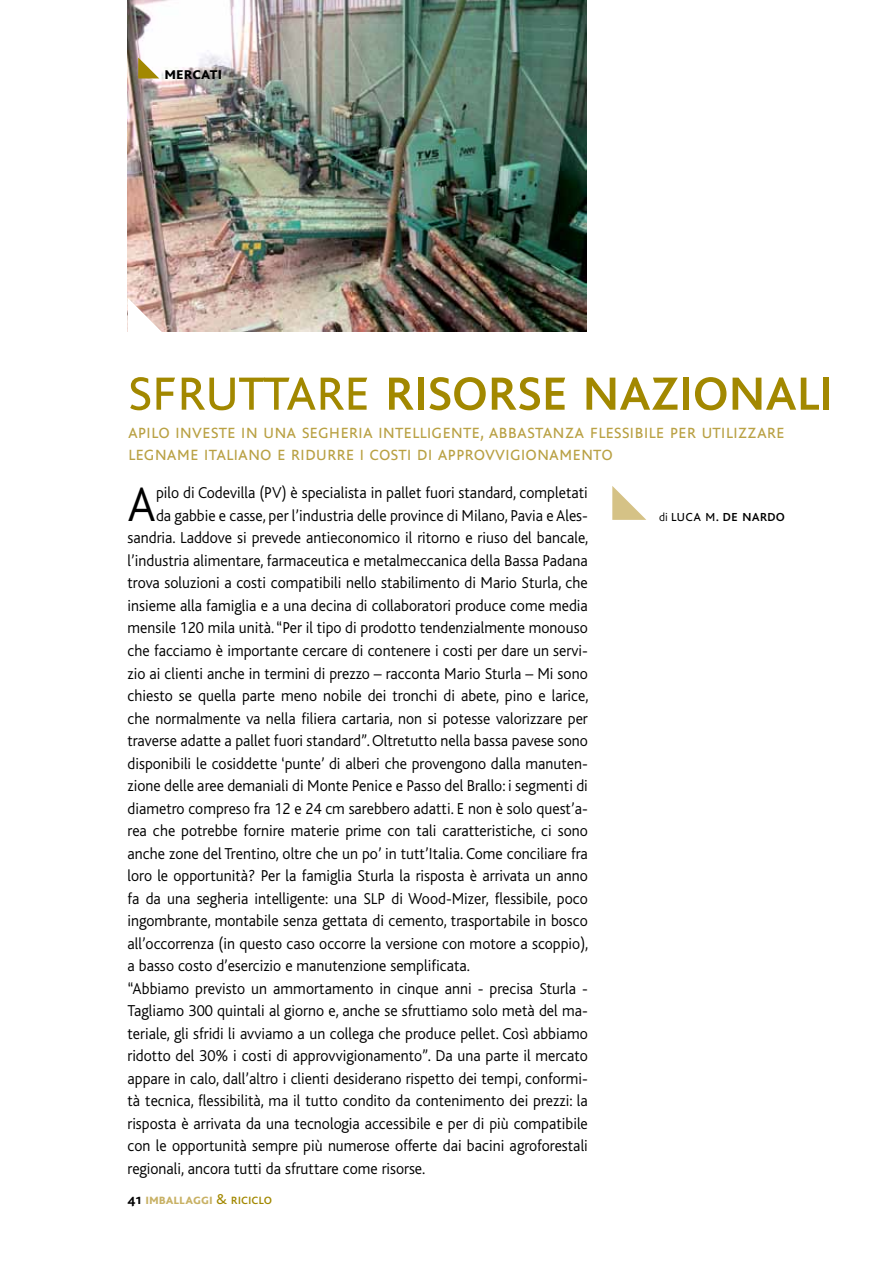
<style>
.page{position:relative;width:893px;height:1263px;background:#fff}
.page>*{position:absolute;margin:0;border:0;box-sizing:border-box;transform-origin:0 0}
.t1{font:66px "Bliss Caps";letter-spacing:-.02em;color:#a28800}
.t2{font:300 50.7px "Bliss";color:#000;scale:.96 1}
.t3{font:300 21px/22.5px "Bliss Caps";color:#b9a144}
.t4{font:700 18px "Bliss Caps";color:#000}
.t5{font:300 16.5px "Bliss";color:#000;scale:.96 1}
.t6{font:16.5px "Bliss Caps";color:#000}
.t7{font:700 15px "Bliss Caps";color:#c8b165}
.s1{font-weight:300}
.s2{font-family:"Bliss";font-weight:300;font-size:12px}
.s3{color:#000}
.s4{font-weight:400;color:#a28800}
</style>
<div class="page">
<svg style="left:612px;top:486px;width:34px;height:34px"></svg>
<img style="left:128px;top:0;width:459px;height:331px">
<svg style="left:128px;top:298px;width:34px;height:34px"></svg>
<svg style="left:138px;top:57px;width:21px;height:21px"></svg>
<p class="t4" style="left:164px;top:63px;width:59px">mercati</p>
<h1 class="t1" style="left:128px;top:353px;width:707px"><span class="s1">sfruttare</span> risorse nazionali</h1>
<p class="t3" style="left:128px;top:420px;width:658px">apilo investe in una segheria intelligente, abbastanza flessibile per utilizzare legname italiano e ridurre i costi di approvvigionamento</p>
<h2 class="t2" style="left:128px;top:478px;width:31px">A</h2>
<p class="t5" style="left:156px;top:484px;width:451px">pilo di Codevilla (PV) è specialista in pallet fuori standard, completati</p>
<p class="t5" style="left:156px;top:507px;width:451px">da gabbie e casse, per l’industria delle province di Milano, Pavia e Ales-</p>
<p class="t5" style="left:128px;top:529px;width:482px">sandria. Laddove si prevede antieconomico il ritorno e riuso del bancale,</p>
<p class="t5" style="left:128px;top:552px;width:481px">l’industria alimentare, farmaceutica e metalmeccanica della Bassa Padana</p>
<p class="t5" style="left:128px;top:574px;width:481px">trova soluzioni a costi compatibili nello stabilimento di Mario Sturla, che</p>
<p class="t5" style="left:128px;top:597px;width:481px">insieme alla famiglia e a una decina di collaboratori produce come media</p>
<p class="t5" style="left:128px;top:619px;width:481px">mensile 120 mila unità. “Per il tipo di prodotto tendenzialmente monouso</p>
<p class="t5" style="left:128px;top:642px;width:481px">che facciamo è importante cercare di contenere i costi per dare un servi-</p>
<p class="t5" style="left:128px;top:664px;width:481px">zio ai clienti anche in termini di prezzo – racconta Mario Sturla – Mi sono</p>
<p class="t5" style="left:128px;top:687px;width:482px">chiesto se quella parte meno nobile dei tronchi di abete, pino e larice,</p>
<p class="t5" style="left:128px;top:709px;width:481px">che normalmente va nella filiera cartaria, non si potesse valorizzare per</p>
<p class="t5" style="left:128px;top:732px;width:481px">traverse adatte a pallet fuori standard”. Oltretutto nella bassa pavese sono</p>
<p class="t5" style="left:128px;top:754px;width:481px">disponibili le cosiddette ‘punte’ di alberi che provengono dalla manuten-</p>
<p class="t5" style="left:128px;top:777px;width:481px">zione delle aree demaniali di Monte Penice e Passo del Brallo: i segmenti di</p>
<p class="t5" style="left:128px;top:799px;width:481px">diametro compreso fra 12 e 24 cm sarebbero adatti. E non è solo quest’a-</p>
<p class="t5" style="left:128px;top:822px;width:481px">rea che potrebbe fornire materie prime con tali caratteristiche, ci sono</p>
<p class="t5" style="left:128px;top:844px;width:481px">anche zone del Trentino, oltre che un po’ in tutt’Italia. Come conciliare fra</p>
<p class="t5" style="left:128px;top:867px;width:481px">loro le opportunità? Per la famiglia Sturla la risposta è arrivata un anno</p>
<p class="t5" style="left:128px;top:889px;width:481px">fa da una segheria intelligente: una SLP di Wood-Mizer, flessibile, poco</p>
<p class="t5" style="left:128px;top:912px;width:481px">ingombrante, montabile senza gettata di cemento, trasportabile in bosco</p>
<p class="t5" style="left:128px;top:934px;width:481px">all’occorrenza (in questo caso occorre la versione con motore a scoppio),</p>
<p class="t5" style="left:128px;top:957px;width:358px">a basso costo d’esercizio e manutenzione semplificata.</p>
<p class="t5" style="left:128px;top:979px;width:481px">“Abbiamo previsto un ammortamento in cinque anni - precisa Sturla -</p>
<p class="t5" style="left:128px;top:1002px;width:481px">Tagliamo 300 quintali al giorno e, anche se sfruttiamo solo metà del ma-</p>
<p class="t5" style="left:128px;top:1024px;width:481px">teriale, gli sfridi li avviamo a un collega che produce pellet. Così abbiamo</p>
<p class="t5" style="left:128px;top:1047px;width:481px">ridotto del 30% i costi di approvvigionamento”. Da una parte il mercato</p>
<p class="t5" style="left:128px;top:1069px;width:481px">appare in calo, dall’altro i clienti desiderano rispetto dei tempi, conformi-</p>
<p class="t5" style="left:128px;top:1092px;width:481px">tà tecnica, flessibilità, ma il tutto condito da contenimento dei prezzi: la</p>
<p class="t5" style="left:128px;top:1114px;width:481px">risposta è arrivata da una tecnologia accessibile e per di più compatibile</p>
<p class="t5" style="left:128px;top:1137px;width:481px">con le opportunità sempre più numerose offerte dai bacini agroforestali</p>
<p class="t5" style="left:128px;top:1159px;width:312px">regionali, ancora tutti da sfruttare come risorse.</p>
<p class="t6" style="left:659px;top:507px;width:127px"><span class="s2">di</span> <span class="s1">luca m.</span> de nardo</p>
<p class="t7" style="left:128px;top:1191px;width:146px"><span class="s3">41</span> imballaggi <span class="s4">&amp; riciclo</span></p>
</div>
